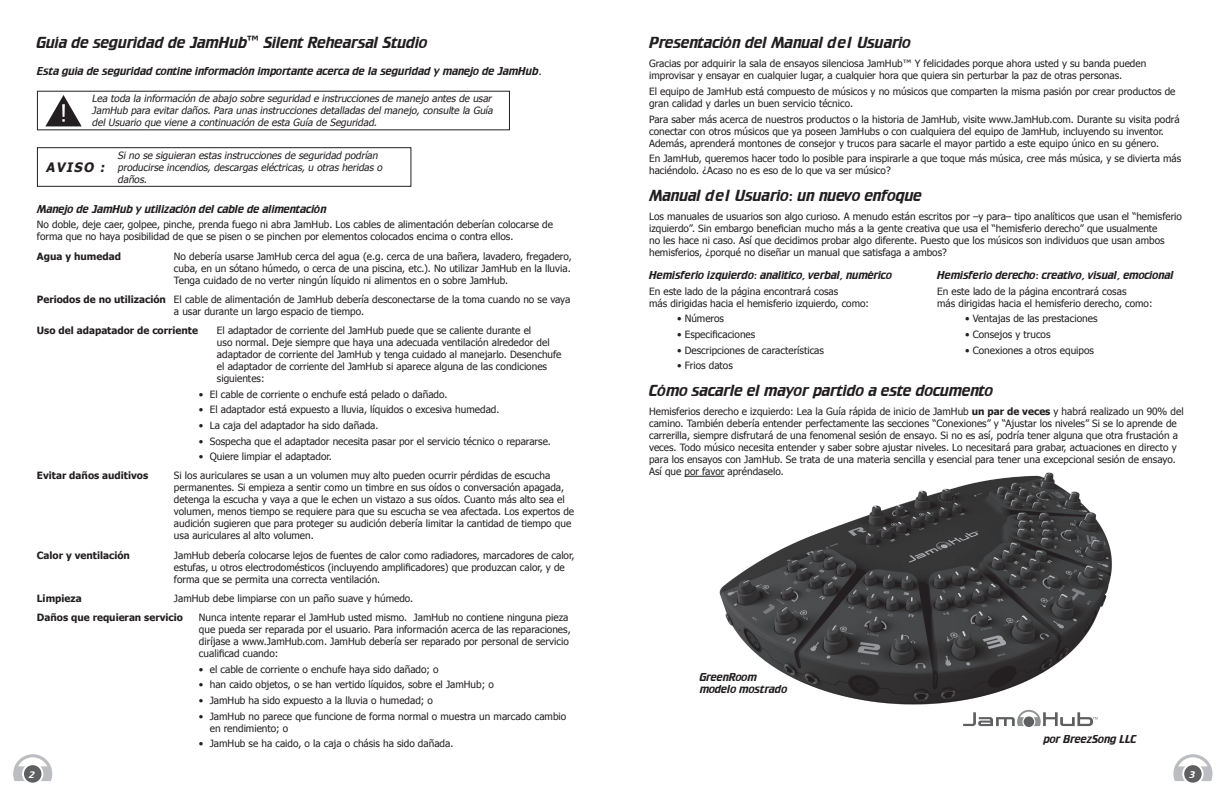
<style>
.page{position:relative;width:1226px;height:797px;background:#fff}
.page>*{position:absolute;margin:0;border:0;box-sizing:border-box;transform-origin:0 0}
.t1{font:14px "Crillee";color:#231f20}
.t2{font:italic 700 13px "Tahoma";color:#231f20}
.t3{font:10px/12px "Tahoma";color:#231f20}
.t4{font:italic 10px/12px "Tahoma";color:#231f20}
.t5{font:10px/12px "Crillee";color:#231f20}
.t6{font:700 10px "Tahoma";color:#231f20}
.t7{font:10px "Crillee";color:#fff}
.s1{font-family:"Tahoma";font-weight:700}
.s2{font-weight:700}
</style>
<div class="page">
<svg style="left:13px;top:754px;width:39px;height:28px"></svg>
<svg style="left:1173px;top:754px;width:39px;height:28px"></svg>
<img style="left:684px;top:472px;width:428px;height:255px">
<hr style="left:684px;top:476px;width:40px;height:1px;background:#231f20">
<svg style="left:963px;top:709px;width:134px;height:17px"></svg>
<svg style="left:45px;top:95px;width:37px;height:31px"></svg>
<div style="left:37px;top:147px;width:374px;height:40px;border:1px solid #231f20"></div>
<h1 class="t1" style="left:37px;top:33px;width:392px">Guía de seguridad de JamHub<span class="s1">™</span> Silent Rehearsal Studio</h1>
<p class="t5" style="left:37px;top:64px;width:506px">Esta guía de seguridad contine información importante acerca de la seguridad y manejo de JamHub.</p>
<p class="t4" style="left:92px;top:92px;width:404px">Lea toda la información de abajo sobre seguridad e instrucciones de manejo antes de usar<br>JamHub para evitar daños. Para unas instrucciones detalladas del manejo, consulte la Guía del Usuario que viene a continuación de esta Guía de Seguridad.</p>
<p class="t4" style="left:118px;top:149px;width:268px">Si no se siguieran estas instrucciones de seguridad podrían producirse incendios, descargas eléctricas, u otras heridas o daños.</p>
<h2 class="t2" style="left:46px;top:159px;width:63px">AVISO :</h2>
<p class="t5" style="left:37px;top:202px;width:291px">Manejo de JamHub y utilización del cable de alimentación</p>
<p class="t3" style="left:37px;top:218px;width:517px">No doble, deje caer, golpee, pinche, prenda fuego ni abra JamHub. Los cables de alimentación deberían colocarse de forma que no haya posibilidad de que se pisen o se pinchen por elementos colocados encima o contra ellos.</p>
<p class="t6" style="left:37px;top:249px;width:86px">Agua y humedad</p>
<p class="t3" style="left:174px;top:249px;width:399px;text-align:justify">No debería usarse JamHub cerca del agua (e.g. cerca de una bañera, lavadero, fregadero, cuba, en un sótano húmedo, o cerca de una piscina, etc.). No utilizar JamHub en la lluvia.<br>Tenga cuidado de no verter ningún líquido ni alimentos en o sobre JamHub.</p>
<p class="t3" style="left:174px;top:293px;width:398px;text-indent:-137px"><span class="s2">Periodos de no utilización</span> El cable de alimentación de JamHub debería desconectarse de la toma cuando no se vaya a usar durante un largo espacio de tiempo.</p>
<p class="t6" style="left:37px;top:324px;width:162px">Uso del adapatador de corriente</p>
<p class="t3" style="left:217px;top:324px;width:346px">El adaptador de corriente del JamHub puede que se caliente durante el<br>uso normal. Deje siempre que haya una adecuada ventilación alrededor del adaptador de corriente del JamHub y tenga cuidado al manejarlo. Desenchufe el adaptador de corriente del JamHub si aparece alguna de las condiciones siguientes:</p>
<p class="t3" style="left:199px;top:387px;width:250px">• El cable de corriente o enchufe está pelado o dañado.</p>
<p class="t3" style="left:199px;top:403px;width:302px">• El adaptador está expuesto a lluvia, líquidos o excesiva humedad.</p>
<p class="t3" style="left:199px;top:419px;width:181px">• La caja del adaptador ha sido dañada.</p>
<p class="t3" style="left:199px;top:434px;width:353px">• Sospecha que el adaptador necesita pasar por el servicio técnico o repararse.</p>
<p class="t3" style="left:199px;top:450px;width:134px">• Quiere limpiar el adaptador.</p>
<p class="t6" style="left:37px;top:469px;width:113px">Evitar daños auditivos</p>
<p class="t3" style="left:174px;top:469px;width:402px">Si los auriculares se usan a un volumen muy alto pueden ocurrir pérdidas de escucha permanentes. Si empieza a sentir como un timbre en sus oídos o conversación apagada, detenga la escucha y vaya a que le echen un vistazo a sus oídos. Cuanto más alto sea el volumen, menos tiempo se requiere para que su escucha se vea afectada. Los expertos de audición sugieren que para proteger su audición debería limitar la cantidad de tiempo que usa auriculares al alto volumen.</p>
<p class="t6" style="left:37px;top:548px;width:94px">Calor y ventilación</p>
<p class="t3" style="left:174px;top:548px;width:402px">JamHub debería colocarse lejos de fuentes de calor como radiadores, marcadores de calor, estufas, u otros electrodomésticos (incluyendo amplificadores) que produzcan calor, y de forma que se permita una correcta ventilación.</p>
<p class="t6" style="left:37px;top:591px;width:46px">Limpieza</p>
<p class="t3" style="left:174px;top:591px;width:241px">JamHub debe limpiarse con un paño suave y húmedo.</p>
<p class="t6" style="left:37px;top:611px;width:148px">Daños que requieran servicio</p>
<p class="t3" style="left:199px;top:611px;width:373px">Nunca intente reparar el JamHub usted mismo. JamHub no contiene ninguna pieza que pueda ser reparada por el usuario. Para información acerca de las reparaciones, diríjase a www.JamHub.com. JamHub debería ser reparado por personal de servicio cualificad cuando:</p>
<p class="t3" style="left:199px;top:662px;width:241px">• el cable de corriente o enchufe haya sido dañado; o</p>
<p class="t3" style="left:199px;top:678px;width:296px">• han caido objetos, o se han vertido líquidos, sobre el JamHub; o</p>
<p class="t3" style="left:199px;top:693px;width:235px">• JamHub ha sido expuesto a la lluvia o humedad; o</p>
<p class="t3" style="left:210px;top:709px;width:358px;text-indent:-11px">• JamHub no parece que funcione de forma normal o muestra un marcado cambio en rendimiento; o</p>
<p class="t3" style="left:199px;top:737px;width:256px">• JamHub se ha caido, o la caja o chásis ha sido dañada.</p>
<h1 class="t1" style="left:649px;top:33px;width:263px">Presentación del Manual del Usuario</h1>
<p class="t3" style="left:649px;top:57px;width:499px">Gracias por adquirir la sala de ensayos silenciosa JamHub™ Y felicidades porque ahora usted y su banda pueden improvisar y ensayar en cualquier lugar, a cualquier hora que quiera sin perturbar la paz de otras personas.</p>
<p class="t3" style="left:649px;top:85px;width:528px">El equipo de JamHub está compuesto de músicos y no músicos que comparten la misma pasión por crear productos de gran calidad y darles un buen servicio técnico.</p>
<p class="t3" style="left:649px;top:113px;width:532px">Para saber más acerca de nuestros productos o la historia de JamHub, visite www.JamHub.com. Durante su visita podrá conectar con otros músicos que ya poseen JamHubs o con cualquiera del equipo de JamHub, incluyendo su inventor.<br>Además, aprenderá montones de consejor y trucos para sacarle el mayor partido a este equipo único en su género.</p>
<p class="t3" style="left:649px;top:152px;width:533px">En JamHub, queremos hacer todo lo posible para inspirarle a que toque más música, cree más música, y se divierta más haciéndolo. ¿Acaso no es eso de lo que va ser músico?</p>
<h1 class="t1" style="left:649px;top:186px;width:274px">Manual del Usuario: un nuevo enfoque</h1>
<p class="t3" style="left:649px;top:210px;width:534px">Los manuales de usuarios son algo curioso. A menudo están escritos por –y para– tipo analíticos que usan el “hemisferio izquierdo”. Sin embargo benefician mucho más a la gente creativa que usa el “hemisferio derecho” que usualmente<br>no les hace ni caso. Así que decidimos probar algo diferente. Puesto que los músicos son individuos que usan ambos hemisferios, ¿porqué no diseñar un manual que satisfaga a ambos?</p>
<p class="t5" style="left:649px;top:269px;width:244px">Hemisferio izquierdo: analítico, verbal, numérico</p>
<p class="t5" style="left:937px;top:269px;width:238px">Hemisferio derecho: creativo, visual, emocional</p>
<p class="t3" style="left:649px;top:285px;width:191px">En este lado de la página encontrará cosas</p>
<p class="t3" style="left:937px;top:285px;width:191px">En este lado de la página encontrará cosas</p>
<p class="t3" style="left:649px;top:297px;width:221px">más dirigidas hacia el hemisferio izquierdo, como:</p>
<p class="t3" style="left:937px;top:297px;width:217px">más dirigidas hacia el hemisferio derecho, como:</p>
<p class="t3" style="left:677px;top:312px;width:49px">• Números</p>
<p class="t3" style="left:965px;top:312px;width:134px">• Ventajas de las prestaciones</p>
<p class="t3" style="left:677px;top:328px;width:80px">• Especificaciones</p>
<p class="t3" style="left:965px;top:328px;width:87px">• Consejos y trucos</p>
<p class="t3" style="left:677px;top:343px;width:148px">• Descripciones de características</p>
<p class="t3" style="left:965px;top:343px;width:130px">• Conexiones a otros equipos</p>
<p class="t3" style="left:677px;top:359px;width:57px">• Frios datos</p>
<h1 class="t1" style="left:649px;top:381px;width:345px">Cómo sacarle el mayor partido a este documento</h1>
<p class="t3" style="left:649px;top:405px;width:536px">Hemisferios derecho e izquierdo: Lea la Guía rápida de inicio de JamHub <span class="s2">un par de veces</span> y habrá realizado un 90% del camino. También debería entender perfectamente las secciones “Conexiones” y “Ajustar los niveles” Si se lo aprende de carrerilla, siempre disfrutará de una fenomenal sesión de ensayo. Si no es así, podría tener alguna que otra frustación a veces. Todo músico necesita entender y saber sobre ajustar niveles. Lo necesitará para grabar, actuaciones en directo y para los ensayos con JamHub. Se trata de una materia sencilla y esencial para tener una excepcional sesión de ensayo.<br>Así que por favor apréndaselo.</p>
<p class="t5" style="left:699px;top:670px;width:89px">GreenRoom modelo mostrado</p>
<p class="t5" style="left:1043px;top:732px;width:95px">por BreezSong LLC</p>
<p class="t7" style="left:29px;top:767px;width:8px">2</p>
<p class="t7" style="left:1189px;top:767px;width:8px">3</p>
</div>
